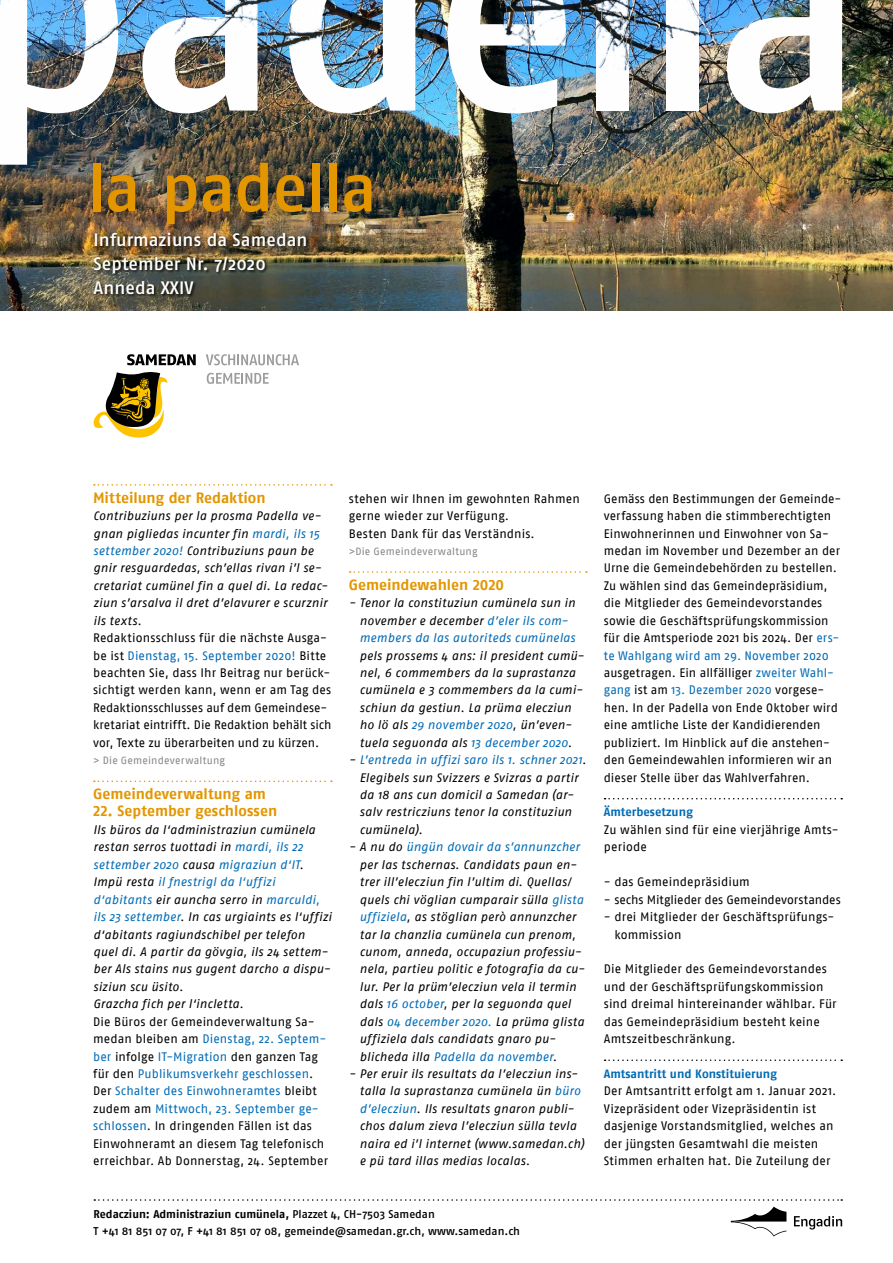
<style>
.page{position:relative;width:893px;height:1263px;background:#fff}
.page>*{position:absolute;margin:0;border:0;box-sizing:border-box;transform-origin:0 0}
.t1{font:285px "Fago No Med";letter-spacing:-.035em;color:#fff}
.t2{font:67.5px "Fago No Med";letter-spacing:-.025em;color:#e39600}
.t3{font:18px/24px "Fago No Med";letter-spacing:.005em;color:#fff}
.t4{font:500 18px "Fago No";letter-spacing:.005em;color:#fff}
.t5{font:700 15px "Fago No Lf";letter-spacing:-.005em;color:#e39600}
.t6{font:12.3px/17.4px "Fago No";letter-spacing:.005em;color:#000}
.t7{font:italic 12.3px/17.4px "Fago No";letter-spacing:.015em;color:#000}
.t8{font:700 12px "Fago No Lf";color:#006bb6}
.t9{font:11.25px "Fago No Med";color:#000}
.t10{font:700 11.25px "Fago No Lf";color:#000}
.t11{font:10.5px "Fago No";letter-spacing:.015em;color:#868786}
.s1{color:#006bb6}
.s2{font-family:"Fago No Med";font-weight:400}
</style>
<div class="page">
<svg style="left:206px;top:354px;width:93px;height:11px"></svg>
<svg style="left:207px;top:373px;width:62px;height:11px"></svg>
<svg style="left:94px;top:354px;width:102px;height:84px"></svg>
<svg style="left:94px;top:1199px;width:748px;height:37px"></svg>
<img style="left:0;top:0;width:893px;height:311px">
<svg style="left:94px;top:484px;width:238px;height:2px"></svg>
<svg style="left:94px;top:780px;width:238px;height:2px"></svg>
<svg style="left:350px;top:571px;width:237px;height:2px"></svg>
<svg style="left:605px;top:798px;width:237px;height:1px"></svg>
<svg style="left:605px;top:1059px;width:237px;height:2px"></svg>
<div style="left:93px;top:231px;width:217px;height:67px;background:#000;opacity:.8"></div>
<div style="left:88px;top:157px;width:294px;height:78px;background:#000;opacity:.25"></div>
<h1 class="t1" style="left:-31px;top:-153px;width:899px">padella</h1>
<h2 class="t2" style="left:87px;top:149px;width:292px">la padella</h2>
<h3 class="t3" style="left:94px;top:227px;width:216px">Infurmaziuns da Samedan<br>September Nr. 7/2020</h3>
<h3 class="t4" style="left:94px;top:277px;width:102px">Anneda XXIV</h3>
<p class="t5" style="left:93px;top:489px;width:174px">Mitteilung der Redaktion</p>
<p class="t7" style="left:93px;top:507px;width:236px">Contribuziuns per la prosma Padella ve&shy;gnan pigliedas incunter fin <span class="s1">mardi, ils 15 settember 2020!</span> Contribuziuns paun be gnir resguardedas, sch’ellas rivan i’l se&shy;cretariat cumünel fin a quel di. La redac&shy;ziun s’arsalva il dret d’elavurer e scurznir ils texts.</p>
<p class="t6" style="left:93px;top:629px;width:240px">Redaktionsschluss für die nächste Ausga&shy;be ist <span class="s1">Dienstag, 15. September 2020!</span> Bitte beachten Sie, dass Ihr Beitrag nur berück&shy;sichtigt werden kann, wenn er am Tag des Redaktionsschlusses auf dem Gemeindese&shy;kretariat eintrifft. Die Redaktion behält sich vor, Texte zu überarbeiten und zu kürzen.</p>
<p class="t11" style="left:93px;top:754px;width:133px">&gt; Die Gemeindeverwaltung</p>
<p class="t5" style="left:93px;top:785px;width:174px">Gemeindeverwaltung am</p>
<p class="t5" style="left:93px;top:802px;width:186px">22. September geschlossen</p>
<p class="t7" style="left:93px;top:821px;width:240px">Ils büros da l‘administraziun cumünela restan serros tuottadi in <span class="s1">mardi, ils 22 settember 2020</span> causa <span class="s1">migraziun d‘IT</span>.<br>Impü resta <span class="s1">il fnestrigl da l‘uffizi d‘abitants</span> eir auncha serro in <span class="s1">marculdi, ils 23 settember</span>. In cas urgiaints es l‘uffizi d‘abitants ragiundschibel per telefon quel di. A partir da gövgia, ils 24 settem&shy;ber Als stains nus gugent darcho a dispu&shy;siziun scu üsito.<br>Grazcha fich per l‘incletta.</p>
<p class="t6" style="left:93px;top:1012px;width:237px">Die Büros der Gemeindeverwaltung Sa&shy;medan bleiben am <span class="s1">Dienstag, 22. Septem&shy;ber</span> infolge <span class="s1">IT-Migration</span> den ganzen Tag für den <span class="s1">Publikumsverkehr geschlossen</span>.<br>Der <span class="s1">Schalter des Einwohneramtes</span> bleibt zudem am <span class="s1">Mittwoch, 23. September ge&shy;schlossen</span>. In dringenden Fällen ist das Einwohneramt an diesem Tag telefonisch erreichbar. Ab Donnerstag, 24. September</p>
<p class="t6" style="left:349px;top:489px;width:232px">stehen wir Ihnen im gewohnten Rahmen gerne wieder zur Verfügung.<br>Besten Dank für das Verständnis.</p>
<p class="t11" style="left:349px;top:545px;width:130px">&gt;Die Gemeindeverwaltung</p>
<p class="t5" style="left:349px;top:576px;width:157px">Gemeindewahlen 2020</p>
<p class="t7" style="left:359px;top:594px;width:217px;text-indent:-11px">- Tenor la constituziun cumünela sun in november e december <span class="s1">d’eler ils com&shy;members da las autoriteds cumünelas</span></p>
<p class="t7" style="left:359px;top:646px;width:226px">pels prossems 4 ans: il president cumü&shy;nel, 6 commembers da la suprastanza cumünela e 3 commembers da la cumi&shy;schiun da gestiun. La prüma elecziun ho lö als <span class="s1">29 november 2020</span>, ün’even&shy;tuela seguonda als <span class="s1">13 december 2020</span>.</p>
<p class="t7" style="left:359px;top:751px;width:228px;text-indent:-11px">- <span class="s1">L’entreda in uffizi saro ils 1. schner 2021</span>.<br>Elegibels sun Svizzers e Svizras a partir da 18 ans cun domicil a Samedan (ar&shy;salv restricziuns tenor la constituziun cumünela).</p>
<p class="t7" style="left:359px;top:838px;width:227px;text-indent:-11px">- A nu do <span class="s1">üngün dovair da s’annunzcher </span>per las tschernas. Candidats paun en&shy;trer ill’elecziun fin l’ultim di. Quellas/ quels chi vöglian cumparair sülla <span class="s1">glista uffiziela</span>, as stöglian però annunzcher tar la chanzlia cumünela cun prenom, cunom, anneda, occupaziun professiu&shy;nela, partieu politic e fotografia da cu&shy;lur. Per la prüm’elecziun vela il termin dals <span class="s1">16 october</span>, per la seguonda quel dals <span class="s1">04 december 2020.</span> La prüma glista uffiziela dals candidats gnaro pu&shy;blicheda illa <span class="s1">Padella da november</span>.</p>
<p class="t7" style="left:359px;top:1065px;width:226px;text-indent:-11px">- Per eruir ils resultats da l’elecziun ins&shy;talla la suprastanza cumünela ün <span class="s1">büro d’elecziun</span>. Ils resultats gnaron publi&shy;chos dalum zieva l’elecziun sülla tevla naira ed i’l internet (www.samedan.ch) e pü tard illas medias localas.</p>
<p class="t10" style="left:94px;top:1207px;width:343px">Redacziun: Administraziun cumünela, <span class="s2">Plazzet 4, CH-7503 Samedan</span></p>
<p class="t9" style="left:94px;top:1225px;width:428px">T +41 81 851 07 07, F +41 81 851 07 08, gemeinde@samedan.gr.ch, www.samedan.ch</p>
<p class="t6" style="left:604px;top:489px;width:238px">Gemäss den Bestimmungen der Gemeinde&shy;verfassung haben die stimmberechtigten Einwohnerinnen und Einwohner von Sa&shy;medan im November und Dezember an der Urne die Gemeindebehörden zu bestellen.<br>Zu wählen sind das Gemeindepräsidium, die Mitglieder des Gemeindevorstandes sowie die Geschäftsprüfungskommission für die Amtsperiode 2021 bis 2024. Der <span class="s1">ers&shy;te Wahlgang wird am 29. November 2020 </span>ausgetragen. Ein allfälliger <span class="s1">zweiter Wahl&shy;gang</span> ist am <span class="s1">13. Dezember 2020</span> vorgese&shy;hen. In der Padella von Ende Oktober wird eine amtliche Liste der Kandidierenden publiziert. Im Hinblick auf die anstehen&shy;den Gemeindewahlen informieren wir an dieser Stelle über das Wahlverfahren.</p>
<p class="t8" style="left:604px;top:805px;width:91px">Ämterbesetzung</p>
<p class="t6" style="left:604px;top:821px;width:236px">Zu wählen sind für eine vierjährige Amts&shy;periode</p>
<p class="t6" style="left:604px;top:873px;width:148px">- das Gemeindepräsidium</p>
<p class="t6" style="left:604px;top:890px;width:238px">- sechs Mitglieder des Gemeindevorstandes</p>
<p class="t6" style="left:614px;top:908px;width:222px;text-indent:-11px">- drei Mitglieder der Geschäftsprüfungs&shy;kommission</p>
<p class="t6" style="left:604px;top:960px;width:234px">Die Mitglieder des Gemeindevorstandes und der Geschäftsprüfungskommission sind dreimal hintereinander wählbar. Für das Gemeindepräsidium besteht keine Amtszeitbeschränkung.</p>
<p class="t8" style="left:604px;top:1067px;width:175px">Amtsantritt und Konstituierung</p>
<p class="t6" style="left:604px;top:1082px;width:234px">Der Amtsantritt erfolgt am 1. Januar 2021.<br>Vizepräsident oder Vizepräsidentin ist dasjenige Vorstandsmitglied, welches an der jüngsten Gesamtwahl die meisten Stimmen erhalten hat. Die Zuteilung der</p>
</div>
